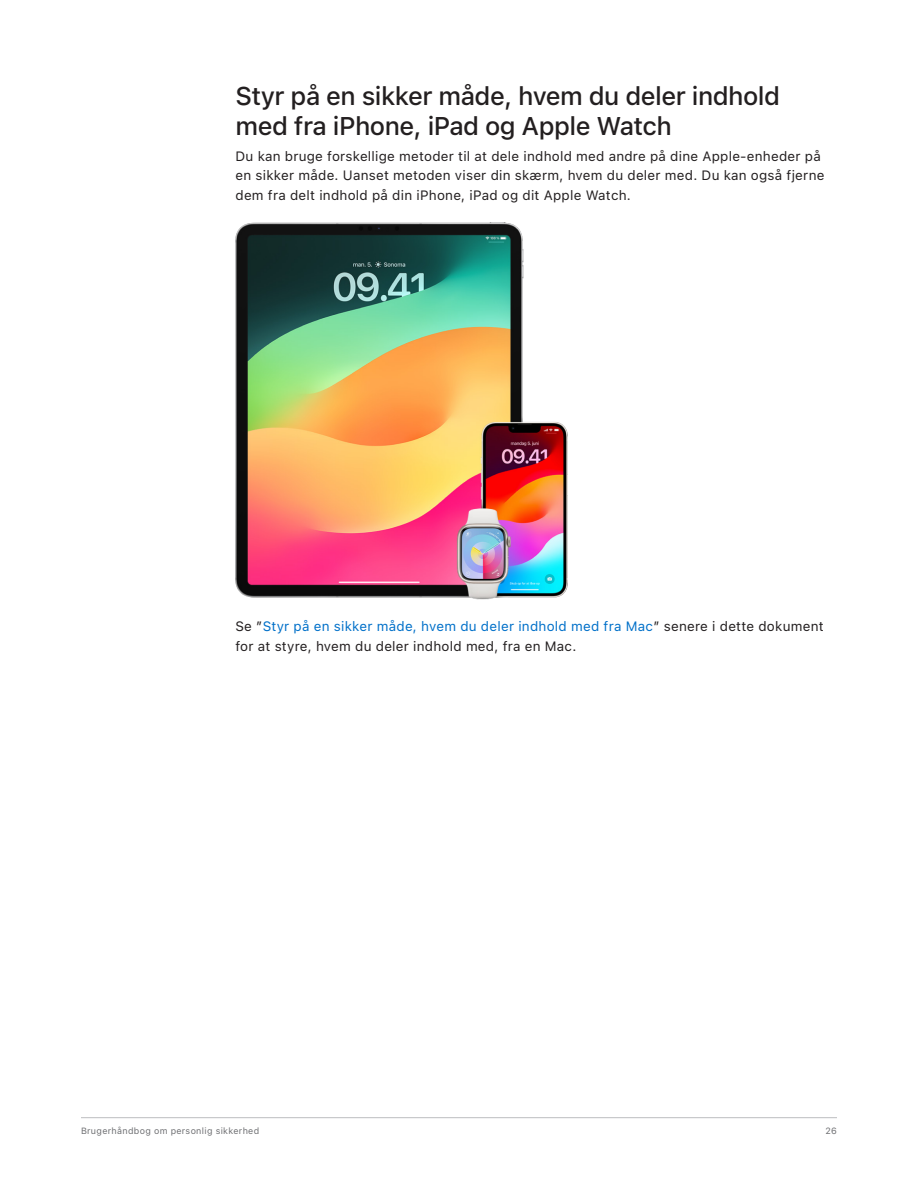
<style>
.page{position:relative;width:918px;height:1188px;background:#fff}
.page>*{position:absolute;margin:0;border:0;box-sizing:border-box;transform-origin:0 0}
.t1{font:500 25.5px/30px "SF Pro Text";letter-spacing:-.02em;color:#231f20}
.Body{font:13.5px/19.5px "SF Pro Text";letter-spacing:.015em;color:#231f20}
.t2{font:9px "SF Pro Text";letter-spacing:.035em;color:#6c6d70}
.s1{color:#0070c9}
</style>
<div class="page">
<hr style="left:81px;top:1117px;width:756px;height:1px;background:#bcbdc0">
<img style="left:236px;top:222px;width:332px;height:378px">
<h2 class="t1" style="left:236px;top:81px;width:546px">Styr på en sikker måde, hvem du deler indhold med fra iPhone, iPad og Apple Watch</h2>
<p class="Body" style="left:236px;top:146px;width:591px">Du kan bruge forskellige metoder til at dele indhold med andre på dine Apple-enheder på en sikker måde. Uanset metoden viser din skærm, hvem du deler med. Du kan også fjerne dem fra delt indhold på din iPhone, iPad og dit Apple Watch.</p>
<p class="Body" style="left:236px;top:617px;width:590px">Se ”<span class="s1">Styr på en sikker måde, hvem du deler indhold med fra Mac</span>” senere i dette dokument for at styre, hvem du deler indhold med, fra en Mac.</p>
<p class="t2" style="left:81px;top:1125px;width:180px">Brugerhåndbog om personlig sikkerhed</p>
<p class="t2" style="left:826px;top:1125px;width:13px">26</p>
</div>
